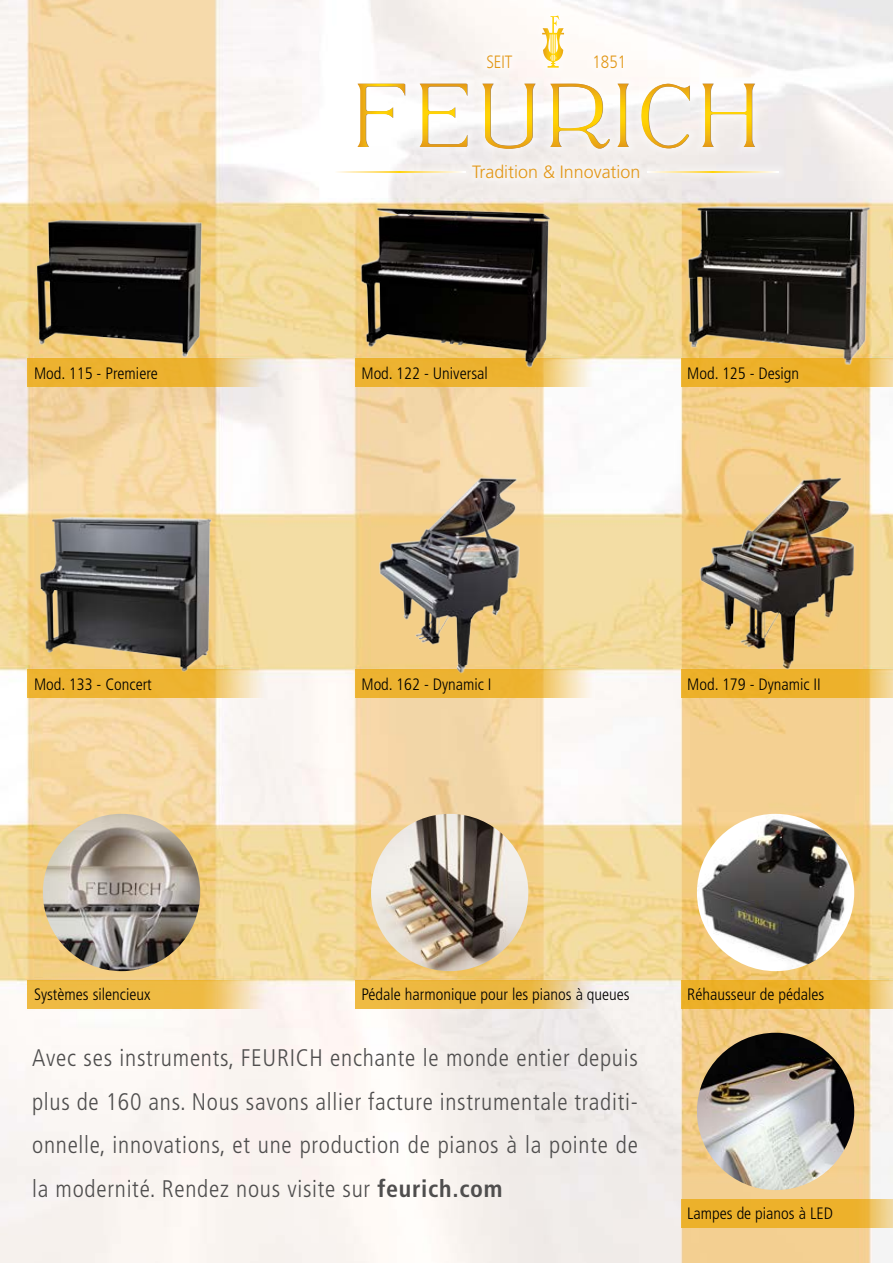
<style>
.page{position:relative;width:893px;height:1263px;background:#fff}
.page>*{position:absolute;margin:0;border:0;box-sizing:border-box;transform-origin:0 0}
.t1{font:300 condensed 24px/43.5px "Frutiger LT Std";letter-spacing:.03em;color:#4f4e4e;text-align:justify}
.t2{font:300 17.85px "Frutiger";color:#e29717}
.t3{font:300 17.85px "Frutiger";color:#e29717;scale:.85 1}
.t4{font:300 condensed 16.5px "Frutiger LT Std";color:#000}
.s1{font-family:"Frutiger";font-weight:700}
</style>
<div class="page">
<img style="left:0;top:0;width:893px;height:1263px">
<img style="left:28px;top:358px;width:261px;height:29px">
<img style="left:356px;top:358px;width:261px;height:29px">
<img style="left:682px;top:358px;width:211px;height:29px">
<img style="left:28px;top:669px;width:261px;height:29px">
<img style="left:356px;top:669px;width:261px;height:29px">
<img style="left:682px;top:669px;width:211px;height:29px">
<img style="left:28px;top:980px;width:261px;height:29px">
<img style="left:356px;top:980px;width:261px;height:29px">
<img style="left:682px;top:980px;width:211px;height:29px">
<img style="left:682px;top:1199px;width:211px;height:28px">
<img style="left:371px;top:814px;width:157px;height:157px;border-radius:79px">
<img style="left:43px;top:814px;width:157px;height:157px;border-radius:79px">
<img style="left:697px;top:1033px;width:157px;height:157px;border-radius:79px">
<img style="left:697px;top:814px;width:157px;height:157px;border-radius:79px">
<div style="left:325px;top:7px;width:462px;height:179px;background:#f8f5f3"></div>
<svg style="left:542px;top:16px;width:22px;height:52px"></svg>
<svg style="left:357px;top:84px;width:48px;height:63px"></svg>
<svg style="left:641px;top:84px;width:49px;height:64px"></svg>
<svg style="left:420px;top:84px;width:48px;height:63px"></svg>
<svg style="left:482px;top:84px;width:54px;height:65px"></svg>
<svg style="left:550px;top:84px;width:61px;height:66px"></svg>
<svg style="left:617px;top:84px;width:12px;height:63px"></svg>
<svg style="left:702px;top:84px;width:53px;height:63px"></svg>
<svg style="left:334px;top:171px;width:131px;height:1px"></svg>
<svg style="left:647px;top:171px;width:132px;height:1px"></svg>
<svg style="left:328px;top:203px;width:4px;height:7px"></svg>
<svg style="left:781px;top:2px;width:6px;height:2px"></svg>
<img style="left:24px;top:205px;width:188px;height:157px">
<img style="left:681px;top:200px;width:194px;height:169px">
<img style="left:355px;top:202px;width:205px;height:167px">
<img style="left:28px;top:499px;width:194px;height:178px">
<img style="left:377px;top:472px;width:146px;height:204px">
<img style="left:694px;top:449px;width:162px;height:229px">
<p class="t3" style="left:486px;top:52px;width:32px">SEIT</p>
<p class="t3" style="left:593px;top:52px;width:41px">1851</p>
<p class="t2" style="left:472px;top:161px;width:170px">Tradition &amp; Innovation</p>
<p class="t4" style="left:34px;top:363px;width:125px">Mod. 115 - Premiere</p>
<p class="t4" style="left:361px;top:363px;width:128px">Mod. 122 - Universal</p>
<p class="t4" style="left:687px;top:363px;width:114px">Mod. 125 - Design</p>
<p class="t4" style="left:34px;top:674px;width:119px">Mod. 133 - Concert</p>
<p class="t4" style="left:361px;top:674px;width:132px">Mod. 162 - Dynamic I</p>
<p class="t4" style="left:687px;top:674px;width:135px">Mod. 179 - Dynamic II</p>
<p class="t4" style="left:34px;top:985px;width:118px">Systèmes silencieux</p>
<p class="t4" style="left:361px;top:985px;width:270px">Pédale harmonique pour les pianos à queues</p>
<p class="t4" style="left:687px;top:985px;width:139px">Réhausseur de pédales</p>
<p class="t1" style="left:32px;top:1036px;width:607px">Avec ses instruments, FEURICH enchante le monde entier depuis plus de 160 ans. Nous savons allier facture instrumentale traditi&shy;onnelle, innovations, et une production de pianos à la pointe de la modernité. Rendez nous visite sur <span class="s1">feurich.com</span></p>
<p class="t4" style="left:687px;top:1204px;width:147px">Lampes de pianos à LED</p>
</div>
